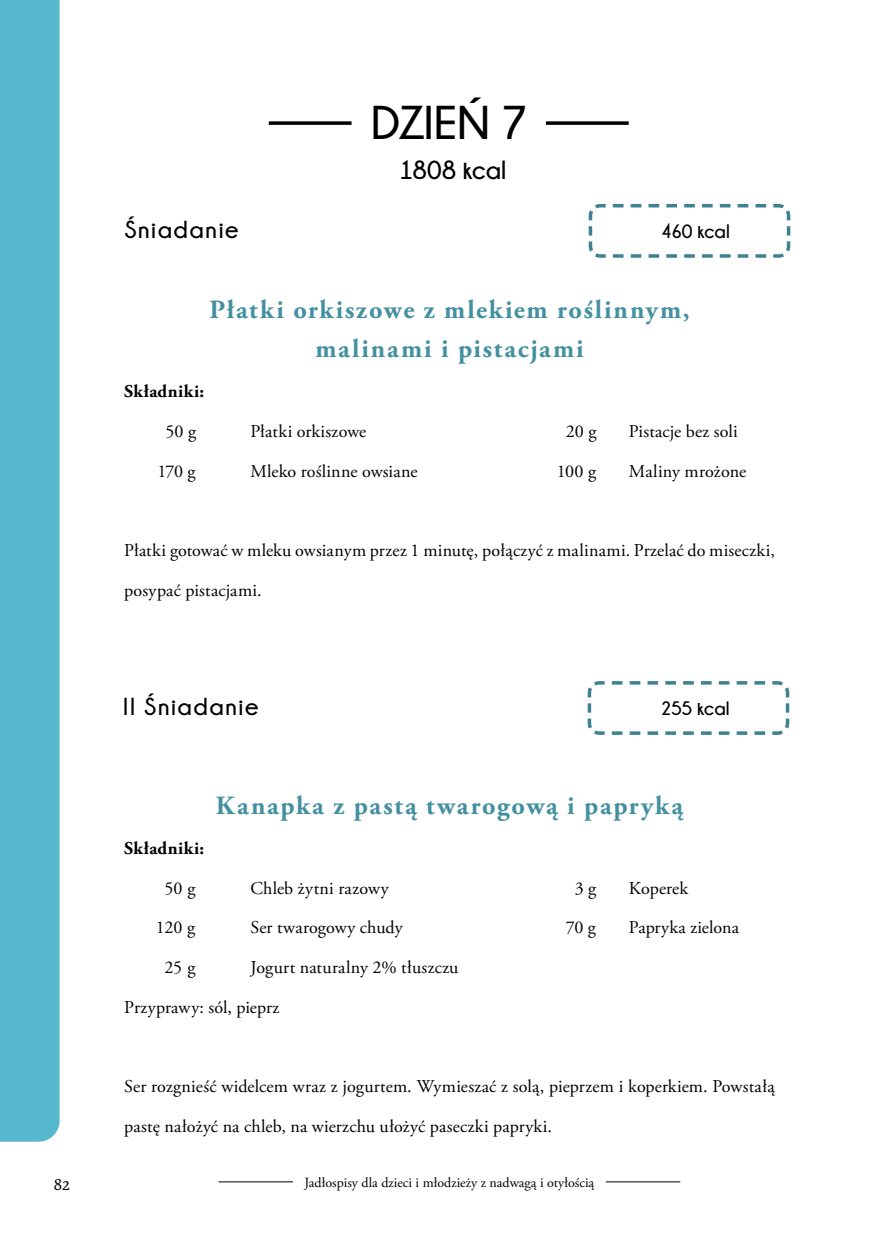
<style>
.page{position:relative;width:874px;height:1241px;background:#fff}
.page>*{position:absolute;margin:0;border:0;box-sizing:border-box;transform-origin:0 0}
.t1{font:700 47.25px "Champagne&Limousines";letter-spacing:-.005em;color:#000}
.t2{font:700 26.25px/39.7px "Adobe Garamond Pro";letter-spacing:.065em;color:#4390a0;text-align:center}
.t3{font:700 26.25px "Champagne&Limousines";letter-spacing:-.005em;color:#000}
.t4{font:700 24.5px "Champagne&Limousines";letter-spacing:.065em;color:#000}
.t5{font:700 19.43px "Champagne&Limousines";letter-spacing:-.005em;color:#000}
.t6{font:18.03px "Adobe Garamond Pro";letter-spacing:.01em;color:#000}
.t7{font:700 18.03px "Adobe Garamond Pro";letter-spacing:.025em;color:#000}
.t8{font:17.5px "Garibaldi";color:#000}
.t9{font:14px "Adobe Garamond Pro";color:#000}
</style>
<div class="page">
<div style="left:0;top:0;width:60px;height:1141px;background:#55b8cd"></div>
<hr style="left:218px;top:1181px;width:75px;height:1px;background:#000">
<hr style="left:605px;top:1181px;width:75px;height:1px;background:#000">
<svg style="left:587px;top:681px;width:203px;height:54px"></svg>
<svg style="left:588px;top:204px;width:203px;height:54px"></svg>
<svg style="left:268px;top:121px;width:83px;height:4px"></svg>
<svg style="left:545px;top:121px;width:83px;height:4px"></svg>
<h3 class="t4" style="left:124px;top:216px;width:116px">Śniadanie</h3>
<h1 class="t1" style="left:371px;top:97px;width:158px">DZIEŃ 7</h1>
<h2 class="t3" style="left:399px;top:155px;width:109px">1808 kcal</h2>
<p class="t5" style="left:660px;top:221px;width:71px">460 kcal</p>
<h2 class="t2" style="left:209px;top:290px;width:481px">Płatki orkiszowe z mlekiem roślinnym, malinami i pistacjami</h2>
<p class="t7" style="left:124px;top:381px;width:81px">Składniki:</p>
<p class="t6" style="left:165px;top:420px;width:32px">50 g</p>
<p class="t6" style="left:250px;top:420px;width:117px">Płatki orkiszowe</p>
<p class="t6" style="left:565px;top:420px;width:32px">20 g</p>
<p class="t6" style="left:628px;top:420px;width:110px">Pistacje bez soli</p>
<p class="t6" style="left:157px;top:460px;width:40px">170 g</p>
<p class="t6" style="left:250px;top:460px;width:169px">Mleko roślinne owsiane</p>
<p class="t6" style="left:556px;top:460px;width:41px">100 g</p>
<p class="t6" style="left:628px;top:460px;width:119px">Maliny mrożone</p>
<p class="t6" style="left:124px;top:539px;width:651px">Płatki gotować w mleku owsianym przez 1 minutę, połączyć z malinami. Przelać do miseczki,</p>
<p class="t6" style="left:124px;top:579px;width:139px">posypać pistacjami.</p>
<h3 class="t4" style="left:123px;top:692px;width:137px">II Śniadanie</h3>
<p class="t5" style="left:660px;top:697px;width:71px">255 kcal</p>
<h2 class="t2" style="left:216px;top:786px;width:468px">Kanapka z pastą twarogową i papryką</h2>
<p class="t7" style="left:124px;top:837px;width:81px">Składniki:</p>
<p class="t6" style="left:164px;top:876px;width:32px">50 g</p>
<p class="t6" style="left:250px;top:876px;width:140px">Chleb żytni razowy</p>
<p class="t6" style="left:574px;top:876px;width:23px">3 g</p>
<p class="t6" style="left:628px;top:876px;width:61px">Koperek</p>
<p class="t6" style="left:156px;top:916px;width:41px">120 g</p>
<p class="t6" style="left:250px;top:916px;width:154px">Ser twarogowy chudy</p>
<p class="t6" style="left:565px;top:916px;width:32px">70 g</p>
<p class="t6" style="left:628px;top:916px;width:112px">Papryka zielona</p>
<p class="t6" style="left:164px;top:956px;width:32px">25 g</p>
<p class="t6" style="left:250px;top:956px;width:209px">Jogurt naturalny 2% tłuszczu</p>
<p class="t6" style="left:124px;top:995px;width:156px">Przyprawy: sól, pieprz</p>
<p class="t6" style="left:124px;top:1075px;width:651px">Ser rozgnieść widelcem wraz z jogurtem. Wymieszać z solą, pieprzem i koperkiem. Powstałą</p>
<p class="t6" style="left:124px;top:1115px;width:429px">pastę nałożyć na chleb, na wierzchu ułożyć paseczki papryki.</p>
<p class="t8" style="left:54px;top:1173px;width:18px">82</p>
<p class="t9" style="left:304px;top:1174px;width:291px">Jadłospisy dla dzieci i młodzieży z nadwagą i otyłością</p>
</div>
